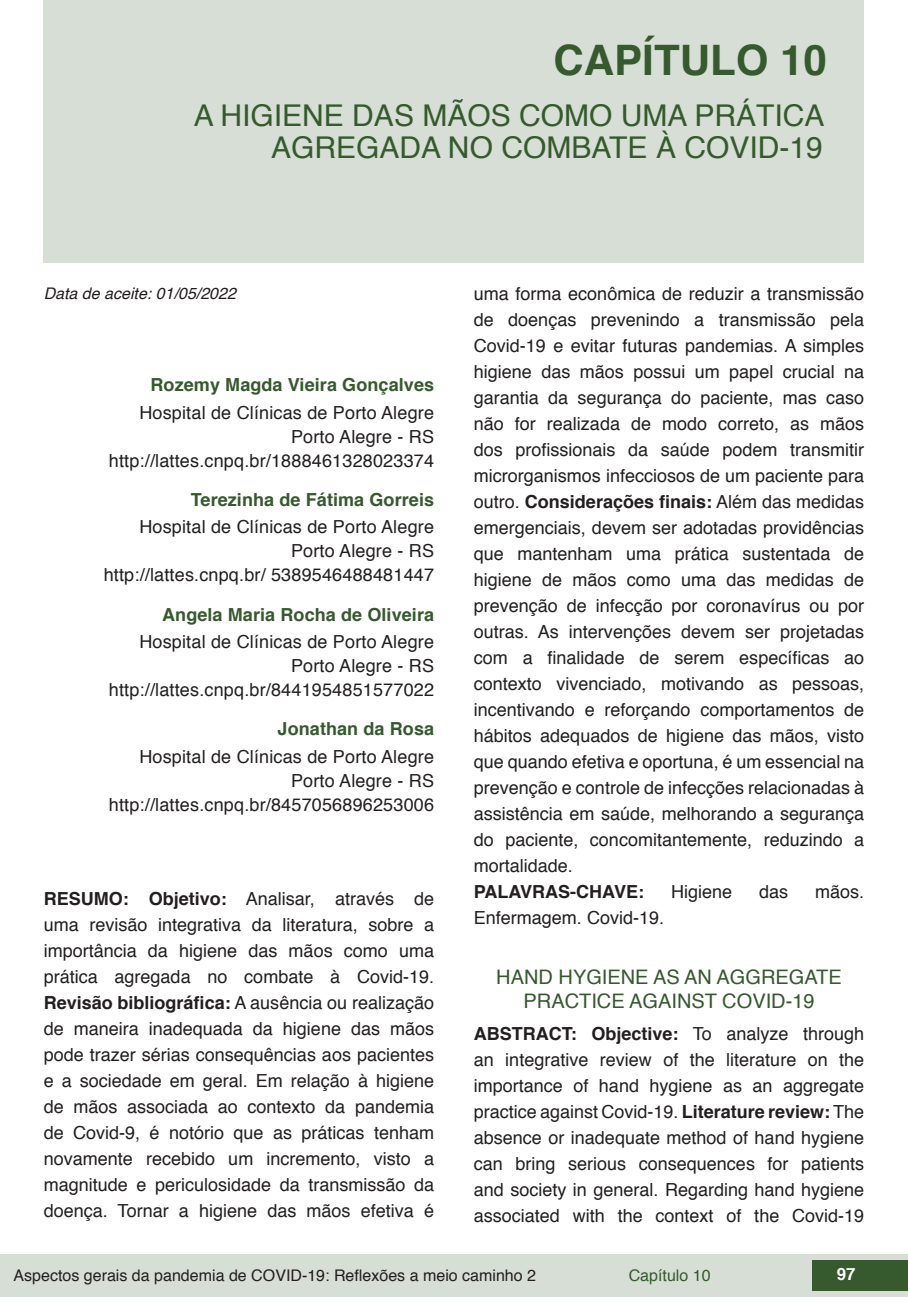
<style>
.page{position:relative;width:908px;height:1304px;background:#fff}
.page>*{position:absolute;margin:0;border:0;box-sizing:border-box;transform-origin:0 0}
.t1{font:700 42px "Helvetica";color:#36592e}
.t2{font:30px/32px "Helvetica";color:#36592e;text-align:right}
.t3{font:20px/24px "Helvetica";color:#36592e;text-align:center}
.t4{font:18px/26px "Helvetica";letter-spacing:.01em;color:#231f20;text-align:right}
.t5{font:700 18px "Helvetica";letter-spacing:.005em;color:#36592e}
.t6{font:700 18px "Helvetica";color:#231f20}
.t7{font:700 16.8px "Helvetica";color:#fff}
.t8{font:16px "Helvetica";color:#231f20}
.t9{font:italic 16px "Helvetica";color:#231f20}
.t10{font:16px "Helvetica";color:#36592e}
.s1{font-weight:700}
</style>
<div class="page">
<div style="left:0;top:1254px;width:906px;height:43px;background:#d7ded5"></div>
<div style="left:812px;top:1261px;width:95px;height:30px;background:#36592e"></div>
<div style="left:44px;top:0;width:819px;height:263px;background:#d7ded5"></div>
<h1 class="t1" style="left:553px;top:26px;width:275px">CAPÍTULO 10</h1>
<h2 class="t2" style="left:194px;top:101px;width:632px">A HIGIENE DAS MÃOS COMO UMA PRÁTICA<br>AGREGADA NO COMBATE À COVID-19</h2>
<p class="t9" style="left:44px;top:280px;width:194px">Data de aceite: 01/05/2022</p>
<p class="t5" style="left:150px;top:371px;width:285px">Rozemy Magda Vieira Gonçalves</p>
<p class="t4" style="left:109px;top:401px;width:326px;line-height:24px">Hospital de Clínicas de Porto Alegre<br>Porto Alegre - RS http://lattes.cnpq.br/1888461328023374</p>
<p class="t5" style="left:191px;top:485px;width:245px">Terezinha de Fátima Gorreis</p>
<p class="t4" style="left:104px;top:516px;width:332px;line-height:24px">Hospital de Clínicas de Porto Alegre<br>Porto Alegre - RS<br>http://lattes.cnpq.br/ 5389546488481447</p>
<p class="t5" style="left:162px;top:600px;width:273px">Angela Maria Rocha de Oliveira</p>
<p class="t4" style="left:109px;top:630px;width:326px;line-height:24px">Hospital de Clínicas de Porto Alegre<br>Porto Alegre - RS http://lattes.cnpq.br/8441954851577022</p>
<p class="t5" style="left:277px;top:715px;width:158px">Jonathan da Rosa</p>
<p class="t4" style="left:109px;top:745px;width:326px;line-height:24px">Hospital de Clínicas de Porto Alegre<br>Porto Alegre - RS http://lattes.cnpq.br/8457056896253006</p>
<p class="t4" style="left:44px;top:886px;width:392px;text-align:justify"><span class="s1">RESUMO: Objetivo:</span> Analisar, através de uma revisão integrativa da literatura, sobre a importância da higiene das mãos como uma prática agregada no combate à Covid-19.<br><span class="s1">Revisão bibliográfica:</span> A ausência ou realização de maneira inadequada da higiene das mãos pode trazer sérias consequências aos pacientes e a sociedade em geral. Em relação à higiene de mãos associada ao contexto da pandemia de Covid-9, é notório que as práticas tenham novamente recebido um incremento, visto a magnitude e periculosidade da transmissão da doença. Tornar a higiene das mãos efetiva é</p>
<p class="t4" style="left:473px;top:281px;width:392px;text-align:justify">uma forma econômica de reduzir a transmissão de doenças prevenindo a transmissão pela Covid-19 e evitar futuras pandemias. A simples higiene das mãos possui um papel crucial na garantia da segurança do paciente, mas caso não for realizada de modo correto, as mãos dos profissionais da saúde podem transmitir microrganismos infecciosos de um paciente para outro. <span class="s1">Considerações finais:</span> Além das medidas emergenciais, devem ser adotadas providências que mantenham uma prática sustentada de higiene de mãos como uma das medidas de prevenção de infecção por coronavírus ou por outras. As intervenções devem ser projetadas com a finalidade de serem específicas ao contexto vivenciado, motivando as pessoas, incentivando e reforçando comportamentos de hábitos adequados de higiene das mãos, visto que quando efetiva e oportuna, é um essencial na prevenção e controle de infecções relacionadas à assistência em saúde, melhorando a segurança do paciente, concomitantemente, reduzindo a mortalidade.</p>
<p class="t6" style="left:473px;top:877px;width:172px">PALAVRAS-CHAVE:</p>
<p class="t4" style="left:670px;top:879px;width:63px">Higiene</p>
<p class="t4" style="left:758px;top:879px;width:31px">das</p>
<p class="t4" style="left:814px;top:879px;width:51px">mãos.</p>
<p class="t4" style="left:473px;top:905px;width:192px">Enfermagem. Covid-19.</p>
<p class="t3" style="left:496px;top:966px;width:347px">HAND HYGIENE AS AN AGGREGATE<br>PRACTICE AGAINST COVID-19</p>
<p class="t4" style="left:473px;top:1021px;width:392px;text-align:justify"><span class="s1">ABSTRACT: Objective:</span> To analyze through an integrative review of the literature on the importance of hand hygiene as an aggregate practice against Covid-19. <span class="s1">Literature review:</span> The absence or inadequate method of hand hygiene can bring serious consequences for patients and society in general. Regarding hand hygiene associated with the context of the Covid-19</p>
<p class="t8" style="left:14px;top:1263px;width:524px">Aspectos gerais da pandemia de COVID-19: Reflexões a meio caminho 2</p>
<p class="t10" style="left:628px;top:1263px;width:83px">Capítulo 10</p>
<p class="t7" style="left:836px;top:1261px;width:20px">97</p>
</div>
